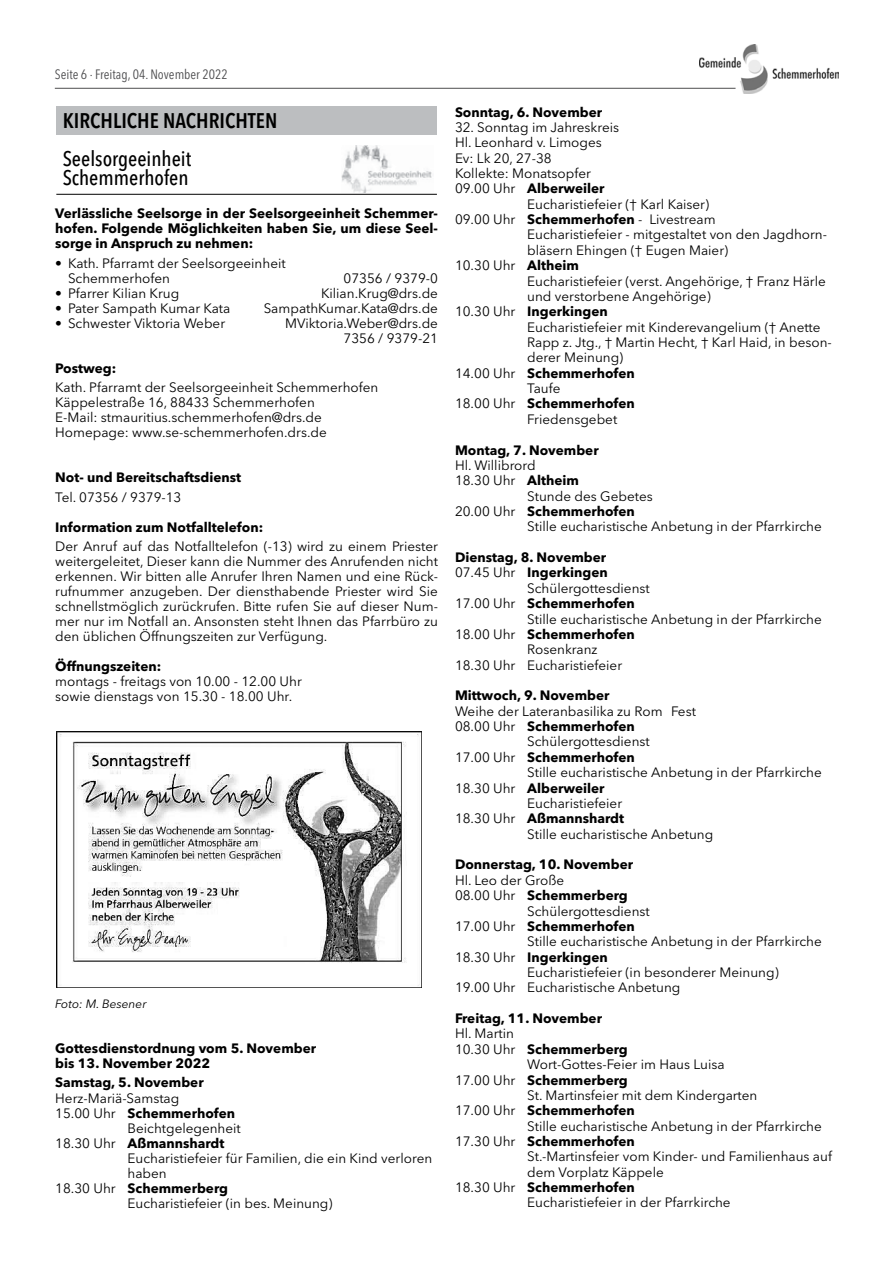
<style>
.page{position:relative;width:893px;height:1263px;background:#fff}
.page>*{position:absolute;margin:0;border:0;box-sizing:border-box;transform-origin:0 0}
.t1{font:500 condensed 21px/19.5px "Avenir Next W1 G";color:#000}
.t2{font:21px "Avenir Next W1 G Cn Demi";color:#000}
.t3{font:13.5px/15px "Avenir Next W1 G";color:#000}
.t4{font:700 13.5px/15px "Avenir Next W1 G";color:#000;text-align:justify}
.t5{font:condensed 13.5px "Avenir Next W1 G";color:#4d4d4f}
.t6{font:italic 12px "Avenir Next W1 G";color:#000}
.s1{font-weight:400}
.s2{font-weight:700}
</style>
<div class="page">
<img style="left:699px;top:44px;width:139px;height:50px">
<hr style="left:55px;top:88px;width:680px;height:1px;background:#4d4d4f">
<div style="left:56px;top:106px;width:381px;height:29px;background:#bcbec0"></div>
<hr style="left:56px;top:194px;width:381px;height:1px;background:#000">
<img style="left:341px;top:145px;width:91px;height:48px">
<img style="left:56px;top:731px;width:365px;height:256px">
<p class="t5" style="left:55px;top:63px;width:175px">Seite 6 · Freitag, 04. N ovember 2022</p>
<h1 class="t2" style="left:63px;top:104px;width:216px">KIRCHLICHE NACHRICHTEN</h1>
<h1 class="t1" style="left:63px;top:147px;width:130px">Seelsorgeeinheit<br>Schemmerhofen</h1>
<p class="t4" style="left:55px;top:205px;width:384px">Verlässliche Seelsorge in der Seelsorgeeinheit Schemmer&shy;hofen. Folgende Möglichkeiten haben Sie, um diese Seel&shy;sorge in Anspruch zu nehmen:</p>
<p class="t3" style="left:68px;top:254px;width:219px;text-indent:-13px">• Kath. Pfarramt der Seelsorgeeinheit<br>Schemmerhofen</p>
<p class="t3" style="left:344px;top:269px;width:96px">07356 / 9379-0</p>
<p class="t3" style="left:55px;top:284px;width:125px">• Pfarrer Kilian Krug</p>
<p class="t3" style="left:321px;top:284px;width:118px">Kilian.Krug@drs.de</p>
<p class="t3" style="left:55px;top:299px;width:177px">• Pater Sampath Kumar Kata</p>
<p class="t3" style="left:264px;top:299px;width:176px">SampathKumar.Kata@drs.de</p>
<p class="t3" style="left:55px;top:314px;width:171px">• Schwester Viktoria Weber</p>
<p class="t3" style="left:285px;top:314px;width:154px;text-align:right">MViktoria.Weber@drs.de<br>7356 / 9379-21</p>
<p class="t4" style="left:55px;top:360px;width:63px">Postweg:</p>
<p class="t3" style="left:55px;top:379px;width:325px">Kath. Pfarramt der Seelsorgeeinheit Schemmerhofen Käppelestraße 16, 88433 Schemmerhofen<br>E-Mail: stmauritius.schemmerhofen@drs.de Homepage: www.se-schemmerhofen.drs.de</p>
<p class="t4" style="left:55px;top:469px;width:187px">Not- und Bereitschaftsdienst</p>
<p class="t3" style="left:55px;top:488px;width:128px">Tel. 07356 / 9379-13</p>
<p class="t4" style="left:55px;top:518px;width:209px">Information zum Notfalltelefon:</p>
<p class="t3" style="left:55px;top:537px;width:384px;text-align:justify">Der Anruf auf das Notfalltelefon (-13) wird zu einem Priester weitergeleitet, Dieser kann die Nummer des Anrufenden nicht erkennen. Wir bitten alle Anrufer Ihren Namen und eine Rück&shy;rufnummer anzugeben. Der diensthabende Priester wird Sie schnellstmöglich zurückrufen. Bitte rufen Sie auf dieser Num&shy;mer nur im Notfall an. Ansonsten steht Ihnen das Pfarrbüro zu den üblichen Öffnungszeiten zur Verfügung.</p>
<p class="t4" style="left:55px;top:658px;width:107px">Öffnungszeiten:</p>
<p class="t3" style="left:55px;top:673px;width:248px">montags - freitags von 10.00 - 12.00 Uhr sowie dienstags von 15.30 - 18.00 Uhr.</p>
<p class="t6" style="left:55px;top:994px;width:93px">Foto: M. Besener</p>
<p class="t4" style="left:55px;top:1040px;width:262px">Gottesdienstordnung vom 5. November bis 13. November 2022</p>
<p class="t4" style="left:55px;top:1074px;width:150px">Samstag, 5. November</p>
<p class="t3" style="left:55px;top:1089px;width:126px">Herz-Mariä-Samstag</p>
<p class="t4" style="left:55px;top:1104px;width:181px"><span class="s1">15.00 Uhr</span> Schemmerhofen</p>
<p class="t3" style="left:128px;top:1119px;width:115px">Beichtgelegenheit</p>
<p class="t4" style="left:55px;top:1134px;width:171px"><span class="s1">18.30 Uhr</span> Aßmannshardt</p>
<p class="t3" style="left:128px;top:1149px;width:306px">Eucharistiefeier für Familien, die ein Kind verloren</p>
<p class="t3" style="left:128px;top:1164px;width:41px">haben</p>
<p class="t4" style="left:55px;top:1179px;width:174px"><span class="s1">18.30 Uhr</span> Schemmerberg</p>
<p class="t3" style="left:128px;top:1194px;width:206px">Eucharistiefeier (in bes. Meinung)</p>
<p class="t4" style="left:455px;top:103px;width:149px">Sonntag, 6. November</p>
<p class="t3" style="left:455px;top:118px;width:166px">32. Sonntag im Jahreskreis</p>
<p class="t3" style="left:455px;top:134px;width:148px">Hl. Leonhard v. Limoges</p>
<p class="t3" style="left:455px;top:149px;width:98px">Ev: Lk 20, 27-38</p>
<p class="t3" style="left:455px;top:164px;width:137px">Kollekte: Monatsopfer</p>
<p class="t4" style="left:455px;top:180px;width:151px"><span class="s1">09.00 Uhr</span> Alberweiler</p>
<p class="t3" style="left:527px;top:195px;width:183px">Eucharistiefeier († Karl Kaiser)</p>
<p class="t3" style="left:455px;top:211px;width:262px">09.00 Uhr <span class="s2">Schemmerhofen</span> - Livestream</p>
<p class="t3" style="left:527px;top:226px;width:301px">Eucharistiefeier - mitgestaltet von den Jagdhorn-</p>
<p class="t3" style="left:527px;top:241px;width:202px">bläsern Ehingen († Eugen Maier)</p>
<p class="t3" style="left:455px;top:257px;width:126px">10.30 Uhr <span class="s2">Altheim</span></p>
<p class="t3" style="left:527px;top:272px;width:300px">Eucharistiefeier (verst. Angehörige, † Franz Härle</p>
<p class="t3" style="left:527px;top:287px;width:185px">und verstorbene Angehörige)</p>
<p class="t4" style="left:455px;top:303px;width:154px"><span class="s1">10.30 Uhr</span> Ingerkingen</p>
<p class="t3" style="left:527px;top:318px;width:295px">Eucharistiefeier mit Kinderevangelium († Anette</p>
<p class="t3" style="left:527px;top:333px;width:306px">Rapp z. Jtg., † Martin Hecht, † Karl Haid, in beson-</p>
<p class="t3" style="left:527px;top:349px;width:98px">derer Meinung)</p>
<p class="t4" style="left:455px;top:364px;width:181px"><span class="s1">14.00 Uhr</span> Schemmerhofen</p>
<p class="t3" style="left:527px;top:380px;width:35px">Taufe</p>
<p class="t4" style="left:455px;top:395px;width:181px"><span class="s1">18.00 Uhr</span> Schemmerhofen</p>
<p class="t3" style="left:527px;top:410px;width:91px">Friedensgebet</p>
<p class="t4" style="left:455px;top:441px;width:145px">Montag, 7. November</p>
<p class="t3" style="left:455px;top:456px;width:82px">Hl. Willibrord</p>
<p class="t3" style="left:455px;top:472px;width:126px">18.30 Uhr <span class="s2">Altheim</span></p>
<p class="t3" style="left:527px;top:487px;width:127px">Stunde des Gebetes</p>
<p class="t4" style="left:455px;top:503px;width:181px"><span class="s1">20.00 Uhr</span> Schemmerhofen</p>
<p class="t3" style="left:527px;top:518px;width:296px">Stille eucharistische Anbetung in der Pfarrkirche</p>
<p class="t4" style="left:455px;top:549px;width:153px">Dienstag, 8. November</p>
<p class="t4" style="left:455px;top:564px;width:154px"><span class="s1">07.45 Uhr</span> Ingerkingen</p>
<p class="t3" style="left:527px;top:579px;width:124px">Schülergottesdienst</p>
<p class="t4" style="left:455px;top:595px;width:181px"><span class="s1">17.00 Uhr</span> Schemmerhofen</p>
<p class="t3" style="left:527px;top:610px;width:296px">Stille eucharistische Anbetung in der Pfarrkirche</p>
<p class="t4" style="left:455px;top:626px;width:181px"><span class="s1">18.00 Uhr</span> Schemmerhofen</p>
<p class="t3" style="left:527px;top:641px;width:72px">Rosenkranz</p>
<p class="t3" style="left:455px;top:656px;width:169px">18.30 Uhr Eucharistiefeier</p>
<p class="t4" style="left:455px;top:687px;width:156px">Mittwoch, 9. November</p>
<p class="t3" style="left:455px;top:702px;width:242px">Weihe der Lateranbasilika zu Rom Fest</p>
<p class="t4" style="left:455px;top:718px;width:181px"><span class="s1">08.00 Uhr</span> Schemmerhofen</p>
<p class="t3" style="left:527px;top:733px;width:124px">Schülergottesdienst</p>
<p class="t4" style="left:455px;top:748px;width:181px"><span class="s1">17.00 Uhr</span> Schemmerhofen</p>
<p class="t3" style="left:527px;top:764px;width:296px">Stille eucharistische Anbetung in der Pfarrkirche</p>
<p class="t4" style="left:455px;top:779px;width:151px"><span class="s1">18.30 Uhr</span> Alberweiler</p>
<p class="t3" style="left:527px;top:794px;width:96px">Eucharistiefeier</p>
<p class="t4" style="left:455px;top:810px;width:171px"><span class="s1">18.30 Uhr</span> Aßmannshardt</p>
<p class="t3" style="left:527px;top:825px;width:187px">Stille eucharistische Anbetung</p>
<p class="t4" style="left:455px;top:856px;width:180px">Donnerstag, 10. November</p>
<p class="t3" style="left:455px;top:871px;width:111px">Hl. Leo der Große</p>
<p class="t4" style="left:455px;top:887px;width:174px"><span class="s1">08.00 Uhr</span> Schemmerberg</p>
<p class="t3" style="left:527px;top:902px;width:124px">Schülergottesdienst</p>
<p class="t4" style="left:455px;top:917px;width:181px"><span class="s1">17.00 Uhr</span> Schemmerhofen</p>
<p class="t3" style="left:527px;top:933px;width:296px">Stille eucharistische Anbetung in der Pfarrkirche</p>
<p class="t4" style="left:455px;top:948px;width:154px"><span class="s1">18.30 Uhr</span> Ingerkingen</p>
<p class="t3" style="left:527px;top:963px;width:253px">Eucharistiefeier (in besonderer Meinung)</p>
<p class="t3" style="left:455px;top:979px;width:227px">19.00 Uhr Eucharistische Anbetung</p>
<p class="t4" style="left:455px;top:1010px;width:149px">Freitag, 11. November</p>
<p class="t3" style="left:455px;top:1025px;width:60px">Hl. Martin</p>
<p class="t4" style="left:455px;top:1040px;width:174px"><span class="s1">10.30 Uhr</span> Schemmerberg</p>
<p class="t3" style="left:527px;top:1056px;width:199px">Wort-Gottes-Feier im Haus Luisa</p>
<p class="t4" style="left:455px;top:1071px;width:174px"><span class="s1">17.00 Uhr</span> Schemmerberg</p>
<p class="t3" style="left:527px;top:1086px;width:232px">St. Martinsfeier mit dem Kindergarten</p>
<p class="t4" style="left:455px;top:1102px;width:181px"><span class="s1">17.00 Uhr</span> Schemmerhofen</p>
<p class="t3" style="left:527px;top:1117px;width:296px">Stille eucharistische Anbetung in der Pfarrkirche</p>
<p class="t4" style="left:455px;top:1133px;width:181px"><span class="s1">17.30 Uhr</span> Schemmerhofen</p>
<p class="t3" style="left:527px;top:1148px;width:306px">St.-Martinsfeier vom Kinder- und Familienhaus auf</p>
<p class="t3" style="left:527px;top:1163px;width:138px">dem Vorplatz Käppele</p>
<p class="t4" style="left:455px;top:1179px;width:181px"><span class="s1">18.30 Uhr</span> Schemmerhofen</p>
<p class="t3" style="left:527px;top:1194px;width:205px">Eucharistiefeier in der Pfarrkirche</p>
</div>
